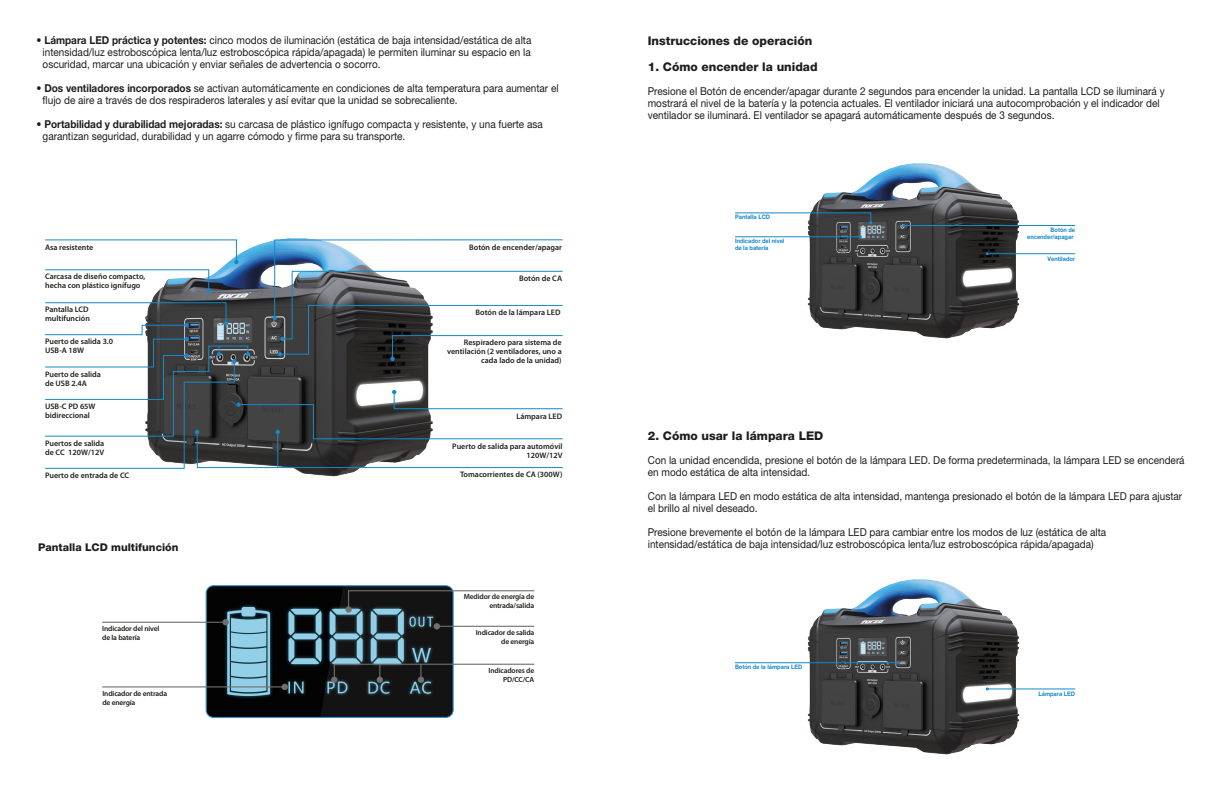
<style>
.page{position:relative;width:1223px;height:792px;background:#fff}
.page>*{position:absolute;margin:0;border:0;box-sizing:border-box;transform-origin:0 0}
.t1{font:800 12px "Helvetica Neue LT Pro";color:#1d1d1b}
.t2{font:10.9px/12px "Helvetica Neue LT Pro";color:#1d1d1b;scale:.92 1}
.t3{font:800 10.7px "Helvetica Neue LT Pro";color:#1d1d1b}
.t4{font:600 8px/9px "Myriad Pro";color:#1e1e1c}
.t5{font:600 7.5px/9px "Myriad Pro";letter-spacing:-.02em;color:#1e1e1c;text-align:right}
.t6{font:700 6.2px/6.8px "Helvetica Neue LT Pro";color:#1589ca;scale:.92 1}
.s1{font-weight:700}
</style>
<div class="page">
<img style="left:206px;top:586px;width:246px;height:131px">
<div style="left:206px;top:585px;width:248px;height:133px;border:1px solid #2892d0;border-radius:7px"></div>
<hr style="left:102px;top:622px;width:124px;height:1px;background:#706f6f">
<div style="left:222px;top:619px;width:7px;height:6px;background:#706f6f;border-radius:50%"></div>
<hr style="left:102px;top:686px;width:183px;height:1px;background:#706f6f">
<div style="left:281px;top:684px;width:7px;height:6px;background:#706f6f;border-radius:50%"></div>
<svg style="left:347px;top:590px;width:188px;height:21px"></svg>
<div style="left:345px;top:606px;width:7px;height:7px;background:#706f6f;border-radius:50%"></div>
<hr style="left:437px;top:626px;width:97px;height:1px;background:#706f6f">
<svg style="left:434px;top:623px;width:6px;height:6px"></svg>
<svg style="left:45px;top:239px;width:518px;height:230px"></svg>
<svg style="left:331px;top:663px;width:204px;height:20px"></svg>
<img style="left:791px;top:163px;width:246px;height:176px">
<hr style="left:904px;top:225px;width:171px;height:1px;background:#1589ca">
<svg style="left:735px;top:212px;width:137px;height:12px"></svg>
<hr style="left:735px;top:237px;width:125px;height:1px;background:#1589ca">
<hr style="left:987px;top:253px;width:88px;height:1px;background:#1589ca">
<img style="left:791px;top:579px;width:246px;height:176px">
<hr style="left:735px;top:662px;width:163px;height:1px;background:#1589ca">
<hr style="left:987px;top:689px;width:88px;height:1px;background:#1589ca">
<p class="t2" style="left:43px;top:34px;width:533px;text-align:justify;text-indent:-6px"><span class="s1">• Lámpara LED práctica y potentes:</span> cinco modos de iluminación (estática de baja intensidad/estática de alta intensidad/luz estroboscópica lenta/luz estroboscópica rápida/apagada) le permiten iluminar su espacio en la oscuridad, marcar una ubicación y enviar señales de advertencia o socorro.</p>
<p class="t2" style="left:43px;top:82px;width:562px;text-indent:-6px"><span class="s1">• Dos ventiladores incorporados</span> se activan automáticamente en condiciones de alta temperatura para aumentar el flujo de aire a través de dos respiraderos laterales y así evitar que la unidad se sobrecaliente.</p>
<p class="t2" style="left:43px;top:118px;width:545px;text-indent:-6px"><span class="s1">• Portabilidad y durabilidad mejoradas:</span> su carcasa de plástico ignífugo compacta y resistente, y una fuerte asa garantizan seguridad, durabilidad y un agarre cómodo y firme para su transporte.</p>
<p class="t4" style="left:45px;top:242px;width:50px">Asa resistente</p>
<p class="t4" style="left:45px;top:272px;width:102px">Carcasa de diseño compacto, hecha con plástico ignífugo</p>
<p class="t4" style="left:45px;top:305px;width:46px">Pantalla LCD multifunción</p>
<p class="t4" style="left:45px;top:337px;width:70px">Puerto de salida 3.0<br>USB-A 18W</p>
<p class="t4" style="left:45px;top:369px;width:57px">Puerto de salida de USB 2.4A</p>
<p class="t4" style="left:45px;top:402px;width:52px">USB-C PD 65W bidireccional</p>
<p class="t4" style="left:45px;top:438px;width:61px">Puertos de salida de CC 120W/12V</p>
<p class="t4" style="left:45px;top:471px;width:86px">Puerto de entrada de CC</p>
<p class="t3" style="left:38px;top:541px;width:142px">Pantalla LCD multifunción</p>
<p class="t4" style="left:469px;top:242px;width:94px">Botón de encender/apagar</p>
<p class="t4" style="left:519px;top:274px;width:45px">Botón de CA</p>
<p class="t4" style="left:476px;top:308px;width:86px">Botón de la lámpara LED</p>
<p class="t4" style="left:447px;top:338px;width:116px;text-align:right">Respiradero para sistema de ventilación (2 ventiladores, uno a cada lado de la unidad)</p>
<p class="t4" style="left:516px;top:411px;width:47px">Lámpara LED</p>
<p class="t4" style="left:452px;top:441px;width:112px;text-align:right">Puerto de salida para automóvil<br>120W/12V</p>
<p class="t4" style="left:460px;top:470px;width:104px">Tomacorrientes de CA (300W)</p>
<p class="t5" style="left:464px;top:592px;width:72px">Medidor de energía de entrada/salida</p>
<p class="t5" style="left:102px;top:624px;width:59px;text-align:left">Indicador del nivel de la batería</p>
<p class="t5" style="left:476px;top:628px;width:60px">Indicador de salida de energía</p>
<p class="t5" style="left:488px;top:666px;width:47px">Indicadores de<br>PD/CC/CA</p>
<p class="t5" style="left:102px;top:689px;width:66px;text-align:left">Indicador de entrada de energía</p>
<p class="t1" style="left:648px;top:34px;width:166px">Instrucciones de operación</p>
<p class="t1" style="left:648px;top:59px;width:171px">1. Cómo encender la unidad</p>
<p class="t2" style="left:648px;top:85px;width:563px">Presione el Botón de encender/apagar durante 2 segundos para encender la unidad. La pantalla LCD se iluminará y mostrará el nivel de la batería y la potencia actuales. El ventilador iniciará una autocomprobación y el indicador del ventilador se iluminará. El ventilador se apagará automáticamente después de 3 segundos.</p>
<p class="t6" style="left:735px;top:214px;width:40px">Pantalla LCD</p>
<p class="t6" style="left:735px;top:237px;width:55px">Indicador del nivel de la batería</p>
<p class="t6" style="left:1027px;top:227px;width:54px;text-align:right">Botón de encender/apagar</p>
<p class="t6" style="left:1047px;top:255px;width:31px">Ventilador</p>
<p class="t1" style="left:648px;top:429px;width:177px">2. Cómo usar la lámpara LED</p>
<p class="t2" style="left:648px;top:454px;width:585px">Con la unidad encendida, presione el botón de la lámpara LED. De forma predeterminada, la lámpara LED se encenderá en modo estática de alta intensidad.</p>
<p class="t2" style="left:648px;top:490px;width:582px">Con la lámpara LED en modo estática de alta intensidad, mantenga presionado el botón de la lámpara LED para ajustar el brillo al nivel deseado.</p>
<p class="t2" style="left:648px;top:526px;width:500px">Presione brevemente el botón de la lámpara LED para cambiar entre los modos de luz (estática de alta intensidad/estática de baja intensidad/luz estroboscópica lenta/luz estroboscópica rápida/apagada)</p>
<p class="t6" style="left:735px;top:663px;width:75px">Botón de la lámpara LED</p>
<p class="t6" style="left:1038px;top:690px;width:41px">Lámpara LED</p>
</div>
